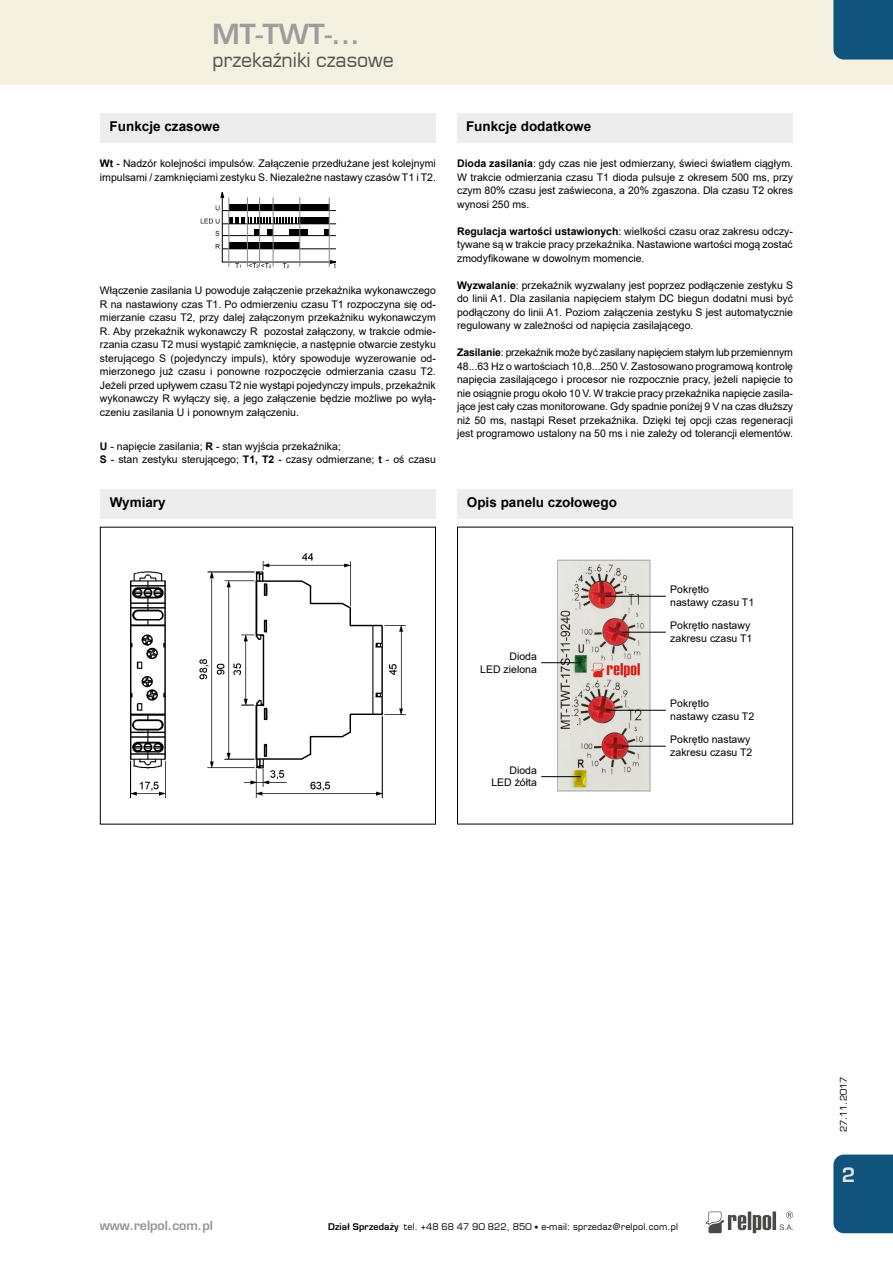
<style>
.page{position:relative;width:893px;height:1263px;background:#fff}
.page>*{position:absolute;margin:0;border:0;box-sizing:border-box;transform-origin:0 0}
.t1{font:700 27px "Euromode";color:#9d9d9c}
.t2{font:19.5px "Euromode";color:#575756}
.t3{font:700 19.5px "Euromode";color:#e3e3e3}
.t4{font:700 13.5px "Arial";color:#000}
.t5{font:700 12.45px "Euromode";color:#929292}
.t6{font:10.5px/13.5px "Arial";color:#000}
.t7{font:9px "Euromode";letter-spacing:.02em;color:#000}
.s1{font-weight:700}
.s2{font-size:7.5px}
</style>
<div class="page">
<div style="left:0;top:0;width:893px;height:85px;background:#f4f1e0"></div>
<div style="left:833px;top:1154px;width:60px;height:79px;background:#10537c"></div>
<div style="left:833px;top:0;width:60px;height:60px;background:#10537c"></div>
<img style="left:559px;top:562px;width:89px;height:227px">
<div style="left:100px;top:489px;width:336px;height:30px;background:#ededed"></div>
<div style="left:100px;top:527px;width:336px;height:297px;border:1px solid #000"></div>
<img style="left:131px;top:553px;width:274px;height:245px">
<div style="left:457px;top:489px;width:336px;height:30px;background:#ededed"></div>
<div style="left:100px;top:113px;width:336px;height:29px;background:#ededed"></div>
<svg style="left:201px;top:192px;width:135px;height:76px"></svg>
<hr style="left:300px;top:197px;width:1px;height:70px;background:#878787">
<div style="left:457px;top:527px;width:336px;height:297px;border:1px solid #000"></div>
<div style="left:557px;top:560px;width:93px;height:231px;border:1px solid #b3b2b2"></div>
<hr style="left:606px;top:596px;width:60px;height:1px;background:#000">
<hr style="left:622px;top:632px;width:44px;height:1px;background:#000">
<hr style="left:541px;top:662px;width:40px;height:1px;background:#000">
<hr style="left:541px;top:776px;width:40px;height:1px;background:#000">
<hr style="left:606px;top:710px;width:60px;height:1px;background:#000">
<hr style="left:622px;top:746px;width:44px;height:1px;background:#000">
<div style="left:457px;top:113px;width:336px;height:29px;background:#ededed"></div>
<svg style="left:706px;top:1211px;width:87px;height:22px"></svg>
<h1 class="t1" style="left:213px;top:18px;width:149px">MT-TWT-...</h1>
<h2 class="t2" style="left:213px;top:48px;width:183px">przekaźniki czasowe</h2>
<p class="t4" style="left:110px;top:117px;width:112px">Funkcje czasowe</p>
<p class="t6" style="left:100px;top:157px;width:337px"><span class="s1">Wt</span> - Nadzór kolejności impulsów. Załączenie przedłużane jest kolejnymi impulsami / zamknięciami zestyku S. Niezależne nastawy czasów T1 i T2.</p>
<p class="t6" style="left:100px;top:284px;width:338px;text-align:justify">Włączenie zasilania U powoduje załączenie przekaźnika wykonawczego R na nastawiony czas T1. Po odmierzeniu czasu T1 rozpoczyna się od&shy;mierzanie czasu T2, przy dalej załączonym przekaźniku wykonawczym R. Aby przekaźnik wykonawczy R pozostał załączony, w trakcie odmie&shy;rzania czasu T2 musi wystąpić zamknięcie, a następnie otwarcie zestyku sterującego S (pojedynczy impuls), który spowoduje wyzerowanie od&shy;mierzonego już czasu i ponowne rozpoczęcie odmierzania czasu T2.<br>Jeżeli przed upływem czasu T2 nie wystąpi pojedynczy impuls, przekaźnik wykonawczy R wyłączy się, a jego załączenie będzie możliwe po wyłą&shy;czeniu zasilania U i ponownym załączeniu.</p>
<p class="t6" style="left:100px;top:439px;width:337px"><span class="s1">U</span> - napięcie zasilania; <span class="s1">R</span> - stan wyjścia przekaźnika;<br><span class="s1">S</span> - stan zestyku sterującego; <span class="s1">T1, T2</span> - czasy odmierzane; <span class="s1">t</span> - oś czasu</p>
<p class="t4" style="left:466px;top:117px;width:127px">Funkcje dodatkowe</p>
<p class="t6" style="left:457px;top:157px;width:337px;text-align:justify"><span class="s1">Dioda zasilania</span>: gdy czas nie jest odmierzany, świeci światłem ciągłym.<br>W trakcie odmierzania czasu T1 dioda pulsuje z okresem 500 ms, przy czym 80% czasu jest zaświecona, a 20% zgaszona. Dla czasu T2 okres wynosi 250 ms.</p>
<p class="t6" style="left:457px;top:224px;width:337px;text-align:justify"><span class="s1">Regulacja wartości ustawionych</span>: wielkości czasu oraz zakresu odczy&shy;tywane są w trakcie pracy przekaźnika. Nastawione wartości mogą zostać zmodyfikowane w dowolnym momencie.</p>
<p class="t6" style="left:457px;top:278px;width:337px;text-align:justify"><span class="s1">Wyzwalanie</span>: przekaźnik wyzwalany jest poprzez podłączenie zestyku S do linii A1. Dla zasilania napięciem stałym DC biegun dodatni musi być podłączony do linii A1. Poziom załączenia zestyku S jest automatycznie regulowany w zależności od napięcia zasilającego.</p>
<p class="t6" style="left:457px;top:346px;width:338px;text-align:justify"><span class="s1">Zasilanie</span>: przekaźnik może być zasilany napięciem stałym lub przemiennym 48...63 Hz o wartościach 10,8...250 V. Zastosowano programową kontrolę napięcia zasilającego i procesor nie rozpocznie pracy, jeżeli napięcie to nie osiągnie progu około 10 V. W trakcie pracy przekaźnika napięcie zasila&shy;jące jest cały czas monitorowane. Gdy spadnie poniżej 9 V na czas dłuższy niż 50 ms, nastąpi Reset przekaźnika. Dzięki tej opcji czas regeneracji jest programowo ustalony na 50 ms i nie zależy od tolerancji elementów.</p>
<p class="t4" style="left:110px;top:493px;width:58px">Wymiary</p>
<p class="t4" style="left:467px;top:493px;width:152px">Opis panelu czołowego</p>
<p class="t6" style="left:480px;top:650px;width:58px;line-height:12.6px;text-align:right">Dioda<br>LED zielona</p>
<p class="t6" style="left:491px;top:764px;width:47px;line-height:12.6px;text-align:right">Dioda<br>LED żółta</p>
<p class="t6" style="left:670px;top:583px;width:85px;line-height:12.6px">Pokrętło<br>nastawy czasu T1</p>
<p class="t6" style="left:670px;top:619px;width:84px;line-height:12.6px">Pokrętło nastawy zakresu czasu T1</p>
<p class="t6" style="left:670px;top:697px;width:85px;line-height:12.6px">Pokrętło<br>nastawy czasu T2</p>
<p class="t6" style="left:670px;top:733px;width:84px;line-height:12.6px">Pokrętło nastawy zakresu czasu T2</p>
<p class="t5" style="left:100px;top:1218px;width:114px">www.relpol.com.pl</p>
<p class="t7" style="left:328px;top:1221px;width:351px"><span class="s1">Dzia³ Sprzeda¿y</span> tel. +48 68 47 90 822, 850 <span class="s2">•</span> e-mail: sprzedaz@relpol.com.pl</p>
<p class="t7" style="left:838px;top:1132px;width:57px;rotate:-90deg">27.11.2017</p>
<h2 class="t3" style="left:842px;top:1163px;width:15px">2</h2>
</div>
